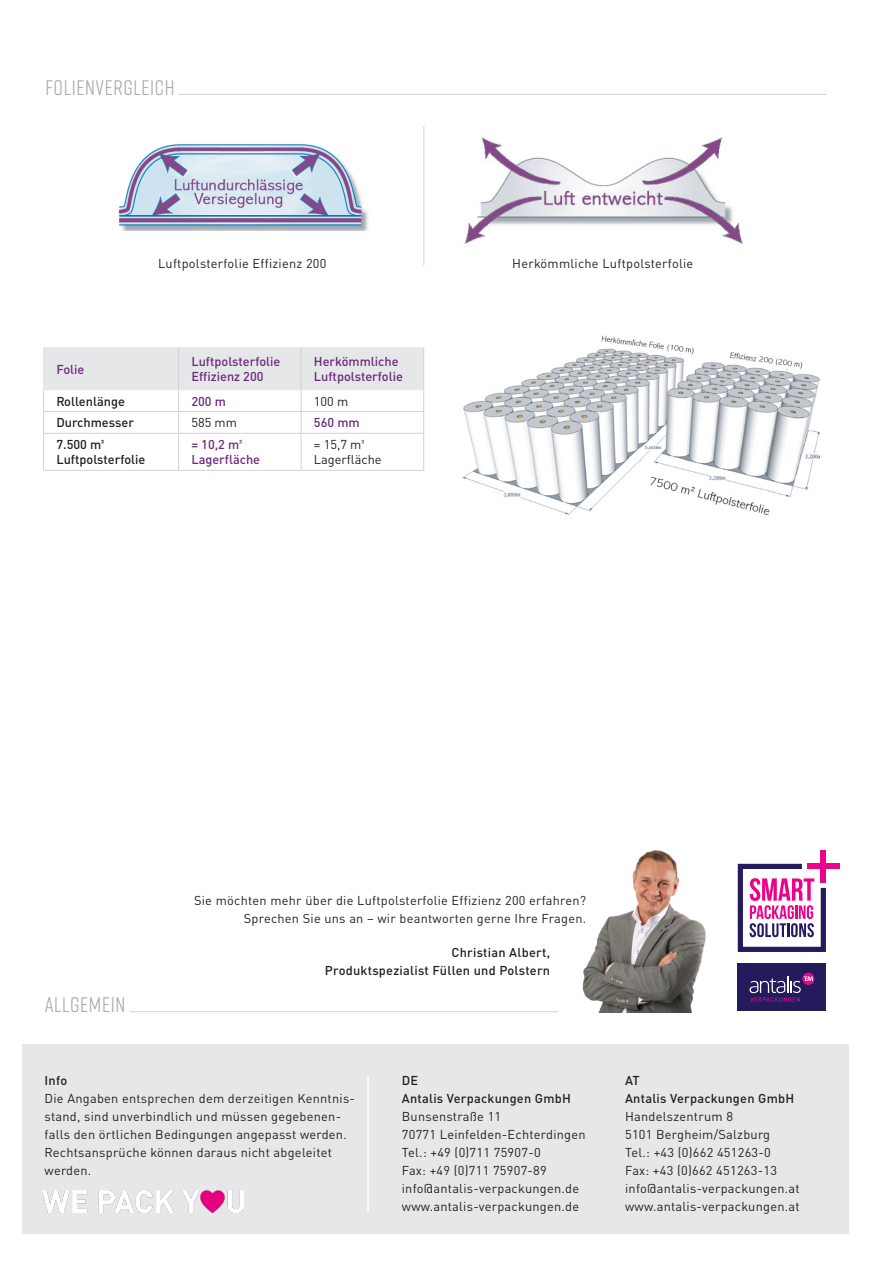
<style>
.page{position:relative;width:893px;height:1263px;background:#fff}
.page>*{position:absolute;margin:0;border:0;box-sizing:border-box;transform-origin:0 0}
.Subhead{font:21px "Rift";letter-spacing:.03em;color:#a8a9ad}
.Tab-Data{font:12.75px/18px "DINOT";letter-spacing:.02em;color:#231f20}
.t1{font:12.75px "DIN Pro";letter-spacing:.02em;color:#231f20}
.Tab-LS{font:500 12.75px/18px "DINOT";letter-spacing:.02em;color:#231f20;text-align:right}
.Tab-Kopf{font:500 12.75px/15.3px "DINOT";color:#6d297b}
.Tab-LS-2{font:500 12.75px/15.3px "DINOT";color:#231f20}
.Tab-Data-2{font:500 12.75px/15.3px "DINOT";color:#6d297b}
.Tab-Data-3{font:12.75px/15.3px "DINOT";color:#231f20}
</style>
<div class="page">
<hr style="left:179px;top:94px;width:648px;height:1px;background:#d1d2d4">
<img style="left:118px;top:144px;width:250px;height:86px">
<img style="left:464px;top:137px;width:279px;height:107px">
<hr style="left:424px;top:126px;width:1px;height:139px;background:#d1d2d4">
<hr style="left:43px;top:347px;width:136px;height:1px;background:#e6e7e9">
<hr style="left:179px;top:347px;width:122px;height:1px;background:#e6e7e9">
<hr style="left:301px;top:347px;width:123px;height:1px;background:#e6e7e9">
<svg style="left:43px;top:348px;width:381px;height:85px"></svg>
<hr style="left:43px;top:433px;width:136px;height:1px;background:#d1d2d4">
<hr style="left:43px;top:434px;width:1px;height:36px;background:#d1d2d4">
<hr style="left:179px;top:433px;width:122px;height:1px;background:#d1d2d4">
<hr style="left:178px;top:434px;width:1px;height:36px;background:#d1d2d4">
<hr style="left:301px;top:433px;width:123px;height:1px;background:#d1d2d4">
<hr style="left:301px;top:434px;width:1px;height:36px;background:#d1d2d4">
<hr style="left:423px;top:434px;width:1px;height:36px;background:#d1d2d4">
<hr style="left:43px;top:470px;width:136px;height:1px;background:#d1d2d4">
<hr style="left:179px;top:470px;width:122px;height:1px;background:#d1d2d4">
<hr style="left:301px;top:470px;width:123px;height:1px;background:#d1d2d4">
<img style="left:462px;top:335px;width:358px;height:180px">
<div style="left:22px;top:1044px;width:826px;height:189px;background:#e6e7e9"></div>
<hr style="left:130px;top:1011px;width:428px;height:1px;background:#d1d2d4">
<hr style="left:367px;top:1076px;width:2px;height:136px;background:#fff">
<div style="left:738px;top:963px;width:88px;height:47px;background:#231b5c"></div>
<svg style="left:738px;top:864px;width:88px;height:88px"></svg>
<div style="left:821px;top:850px;width:5px;height:32px;background:#ed028c"></div>
<div style="left:807px;top:864px;width:32px;height:5px;background:#ed028c"></div>
<svg style="left:749px;top:973px;width:65px;height:29px"></svg>
<img style="left:43px;top:1190px;width:200px;height:23px">
<img style="left:582px;top:850px;width:124px;height:162px">
<p class="Subhead" style="left:46px;top:73px;width:131px">FOLIENVERGLEICH</p>
<p class="Tab-Data" style="left:158px;top:253px;width:170px">Luftpolsterfolie Effizienz 200</p>
<p class="Tab-Data" style="left:512px;top:253px;width:183px">Herkömmliche Luftpolsterfolie</p>
<p class="Tab-Kopf" style="left:56px;top:360px;width:30px">Folie</p>
<p class="Tab-Kopf" style="left:191px;top:353px;width:91px">Luftpolsterfolie<br>Effizienz 200</p>
<p class="Tab-Kopf" style="left:314px;top:353px;width:91px">Herkömmliche<br>Luftpolsterfolie</p>
<p class="Tab-LS-2" style="left:56px;top:392px;width:70px">Rollenlänge</p>
<p class="Tab-Data-2" style="left:191px;top:392px;width:36px">200 m</p>
<p class="Tab-Data" style="left:314px;top:391px;width:36px">100 m</p>
<p class="Tab-LS-2" style="left:56px;top:414px;width:79px">Durchmesser</p>
<p class="Tab-Data" style="left:191px;top:413px;width:47px">585 mm</p>
<p class="Tab-Data-2" style="left:314px;top:414px;width:47px">560 mm</p>
<p class="Tab-LS-2" style="left:56px;top:436px;width:91px">7.500 m³<br>Luftpolsterfolie</p>
<p class="Tab-Data-2" style="left:191px;top:436px;width:70px">= 10,2 m³<br>Lagerfläche</p>
<p class="Tab-Data-3" style="left:314px;top:436px;width:69px">= 15,7 m³<br>Lagerfläche</p>
<p class="Subhead" style="left:45px;top:990px;width:82px">ALLGEMEIN</p>
<p class="t1" style="left:194px;top:892px;width:394px">Sie möchten mehr über die Luftpolsterfolie Effizienz 200 erfahren?</p>
<p class="t1" style="left:244px;top:910px;width:344px">Sprechen Sie uns an – wir beantworten gerne Ihre Fragen.</p>
<p class="Tab-LS" style="left:325px;top:942px;width:227px">Christian Albert,<br>Produktspezialist Füllen und Polstern</p>
<p class="Tab-LS" style="left:45px;top:1071px;width:24px">Info</p>
<p class="Tab-Data" style="left:45px;top:1089px;width:312px">Die Angaben entsprechen dem derzeitigen Kenntnis&shy;stand, sind unverbindlich und müssen gegebenen&shy;falls den örtlichen Bedingungen angepasst werden.<br>Rechtsansprüche können daraus nicht abgeleitet werden.</p>
<p class="Tab-LS" style="left:402px;top:1071px;width:18px">DE</p>
<p class="Tab-LS" style="left:402px;top:1089px;width:171px">Antalis Verpackungen GmbH</p>
<p class="Tab-Data" style="left:402px;top:1107px;width:101px">Bunsenstraße 11</p>
<p class="Tab-Data" style="left:402px;top:1125px;width:185px">70771 Leinfelden-Echterdingen</p>
<p class="Tab-Data" style="left:402px;top:1143px;width:140px">Tel.: +49 (0)711 75907-0</p>
<p class="Tab-Data" style="left:402px;top:1161px;width:146px">Fax: +49 (0)711 75907-89</p>
<p class="Tab-Data" style="left:402px;top:1179px;width:179px">info@antalis-verpackungen.de</p>
<p class="Tab-Data" style="left:402px;top:1197px;width:179px">www.antalis-verpackungen.de</p>
<p class="Tab-LS" style="left:625px;top:1071px;width:16px">AT</p>
<p class="Tab-LS" style="left:625px;top:1089px;width:171px">Antalis Verpackungen GmbH</p>
<p class="Tab-Data" style="left:625px;top:1107px;width:109px">Handelszentrum 8</p>
<p class="Tab-Data" style="left:625px;top:1125px;width:147px">5101 Bergheim/Salzburg</p>
<p class="Tab-Data" style="left:625px;top:1143px;width:147px">Tel.: +43 (0)662 451263-0</p>
<p class="Tab-Data" style="left:625px;top:1161px;width:153px">Fax: +43 (0)662 451263-13</p>
<p class="Tab-Data" style="left:625px;top:1179px;width:176px">info@antalis-verpackungen.at</p>
<p class="Tab-Data" style="left:625px;top:1197px;width:176px">www.antalis-verpackungen.at</p>
</div>
